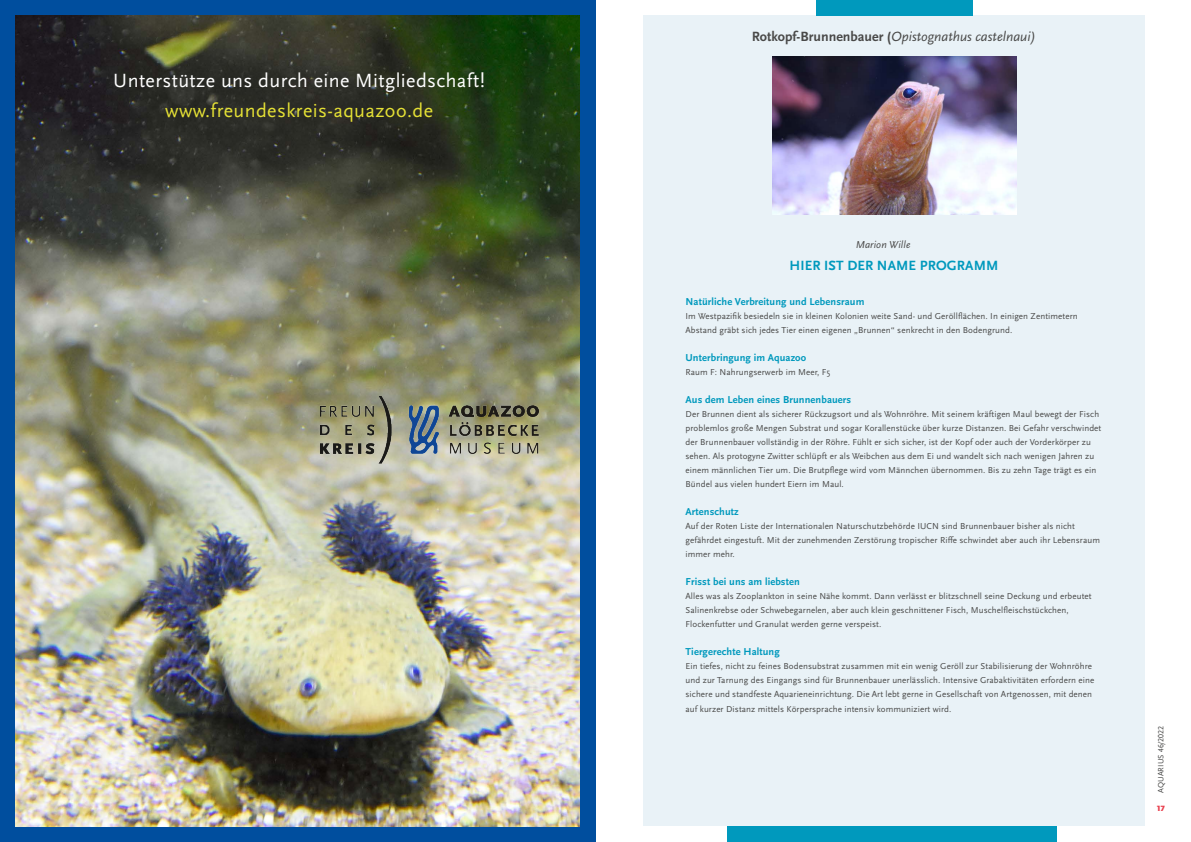
<style>
.page{position:relative;width:1191px;height:842px;background:#fff}
.page>*{position:absolute;margin:0;border:0;box-sizing:border-box;transform-origin:0 0}
.t1{font:20px/30px "Scala Sans OT";letter-spacing:.02em;color:#fff;text-align:center}
.t2{font:italic 14px "Scala Sans OT";color:#494948}
.t3{font:700 14px "Scala Sans OT";letter-spacing:.01em;color:#0099bd}
.t4{font:700 10.5px "Scala Sans OT";letter-spacing:.01em;color:#0099bd}
.t5{font:italic 10.5px "Scala Sans OT";letter-spacing:.01em;color:#494948}
.t6{font:9px/14px "Scala Sans OT";letter-spacing:.01em;color:#494948}
.t7{font:8px "Scala Sans OT";letter-spacing:.01em;color:#494948}
.t8{font:900 8px "Scala Sans OT";color:#e9414f}
.s1{color:#e4e035}
.s2{font-weight:700;font-style:normal}
</style>
<div class="page">
<div style="left:643px;top:16px;width:501px;height:810px;background:#e9f2f7"></div>
<div style="left:0;top:0;width:595px;height:842px;background:#004e9e"></div>
<div style="left:727px;top:826px;width:330px;height:16px;background:#0099bd"></div>
<div style="left:816px;top:0;width:157px;height:16px;background:#0099bd"></div>
<img style="left:16px;top:16px;width:564px;height:810px">
<img style="left:321px;top:397px;width:217px;height:67px">
<img style="left:772px;top:57px;width:244px;height:157px">
<p class="t1" style="left:113px;top:66px;width:373px">unterstütze uns durch eine Mitgliedschaft! <span class="s1">www.freundeskreis-aquazoo.de</span></p>
<p class="t2" style="left:752px;top:29px;width:285px"><span class="s2">Rotkopf-brunnenbauer (</span>Opistognathus castelnaui)</p>
<p class="t5" style="left:855px;top:239px;width:56px">Marion Wille</p>
<p class="t3" style="left:789px;top:258px;width:210px">HIER IST DER NAME PRoGRAMM</p>
<p class="t4" style="left:685px;top:296px;width:180px">Natürliche Verbreitung und Lebensraum</p>
<p class="t6" style="left:685px;top:309px;width:394px">Im Westpazifk besiedeln sie in kleinen Kolonien weite sand- und Geröllfächen. In einigen Zentimetern<br>Abstand gräbt sich jedes Tier einen eigenen „Brunnen“ senkrecht in den Bodengrund.</p>
<p class="t4" style="left:685px;top:352px;width:122px">unterbringung im Aquazoo</p>
<p class="t6" style="left:685px;top:365px;width:146px">Raum F: Nahrungserwerb im Meer, F5</p>
<p class="t4" style="left:685px;top:394px;width:167px">Aus dem Leben eines brunnenbauers</p>
<p class="t6" style="left:685px;top:407px;width:417px">Der Brunnen dient als sicherer Rückzugsort und als Wohnröhre. Mit seinem kräftigen Maul bewegt der Fisch problemlos große Mengen substrat und sogar Korallenstücke über kurze Distanzen. Bei Gefahr verschwindet der Brunnenbauer vollständig in der Röhre. Fühlt er sich sicher, ist der Kopf oder auch der Vorderkörper zu sehen. Als protogyne Zwitter schlüpft er als Weibchen aus dem ei und wandelt sich nach wenigen Jahren zu einem männlichen Tier um. Die Brutpfege wird vom Männchen übernommen. Bis zu zehn Tage trägt es ein Bündel aus vielen hundert eiern im Maul.</p>
<p class="t4" style="left:685px;top:506px;width:55px">Artenschutz</p>
<p class="t6" style="left:685px;top:519px;width:416px">Auf der Roten Liste der Internationalen Naturschutzbehörde IuCN sind Brunnenbauer bisher als nicht gefährdet eingestuft. Mit der zunehmenden Zerstörung tropischer Rife schwindet aber auch ihr Lebensraum immer mehr.</p>
<p class="t4" style="left:685px;top:576px;width:116px">frisst bei uns am liebsten</p>
<p class="t6" style="left:685px;top:589px;width:407px">Alles was als Zooplankton in seine Nähe kommt. Dann verlässt er blitzschnell seine Deckung und erbeutet salinenkrebse oder schwebegarnelen, aber auch klein geschnittener Fisch, Muschelfeischstückchen,<br>Flockenfutter und Granulat werden gerne verspeist.</p>
<p class="t4" style="left:685px;top:646px;width:96px">Tiergerechte Haltung</p>
<p class="t6" style="left:685px;top:659px;width:410px">ein tiefes, nicht zu feines Bodensubstrat zusammen mit ein wenig Geröll zur stabilisierung der Wohnröhre und zur Tarnung des eingangs sind für Brunnenbauer unerlässlich. Intensive Grabaktivitäten erfordern eine sichere und standfeste Aquarieneinrichtung. Die Art lebt gerne in Gesellschaft von Artgenossen, mit denen</p>
<p class="t6" style="left:685px;top:702px;width:267px">auf kurzer Distanz mittels Körpersprache intensiv kommuniziert wird.</p>
<p class="t7" style="left:1156px;top:793px;width:69px;rotate:-90deg">AquARIus 46/2022</p>
<p class="t8" style="left:1156px;top:804px;width:10px">17</p>
</div>
